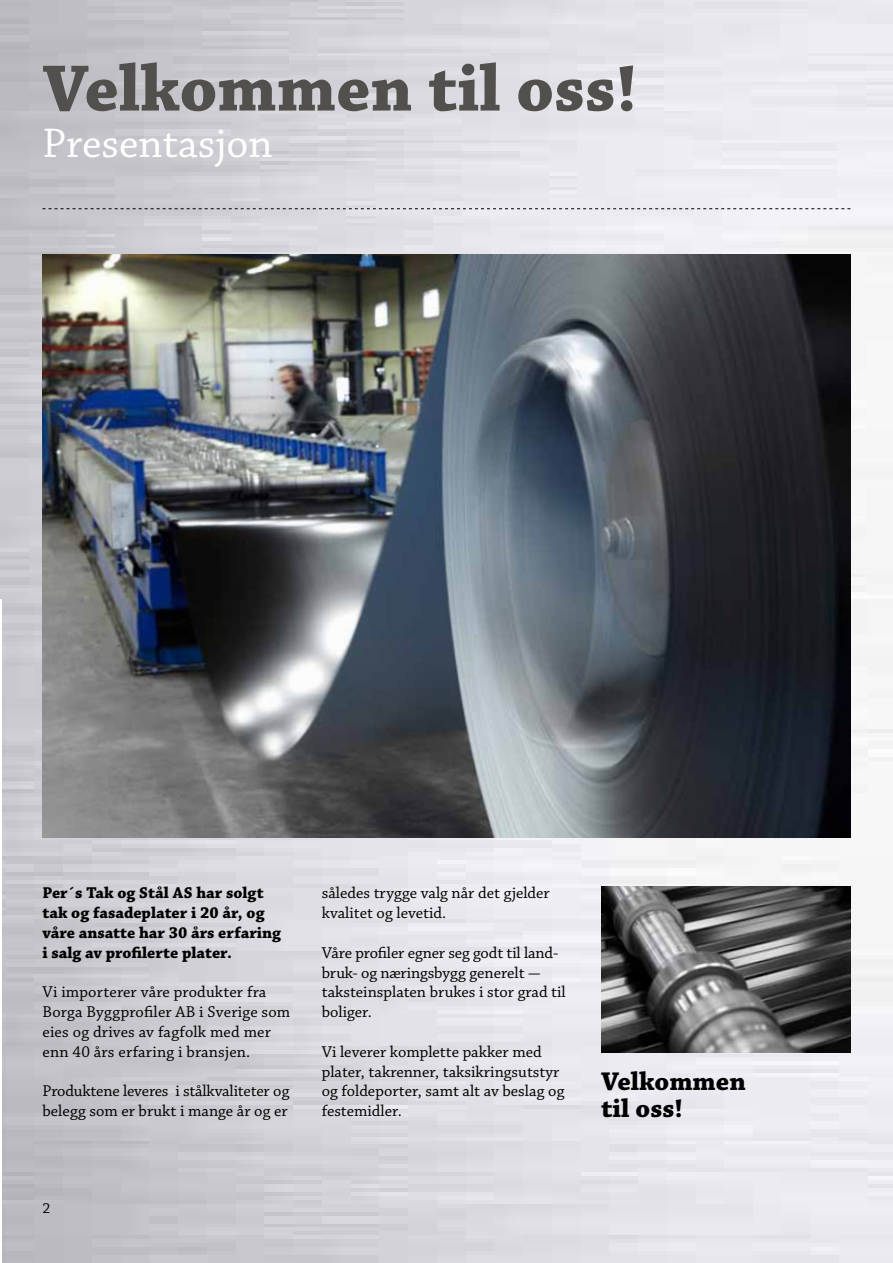
<style>
.page{position:relative;width:893px;height:1263px;background:#fff}
.page>*{position:absolute;margin:0;border:0;box-sizing:border-box;transform-origin:0 0}
.t1{font:700 69px "Chaparral Pro";color:#52504c}
.t2{font:43.5px "Chaparral Pro";color:#fff}
.t3{font:700 27px/27px "Chaparral Pro";color:#000}
.t4{font:16.5px/19.8px "Chaparral Pro";color:#000}
.t5{font:700 16.5px/19.8px "Chaparral Pro";color:#000}
.t6{font:15px "Chaparral Pro";color:#000}
</style>
<div class="page">
<img style="left:0;top:0;width:893px;height:599px">
<img style="left:2px;top:595px;width:890px;height:668px">
<svg style="left:43px;top:208px;width:807px;height:1px"></svg>
<img style="left:43px;top:255px;width:807px;height:583px">
<img style="left:602px;top:887px;width:248px;height:166px">
<h1 class="t1" style="left:43px;top:48px;width:596px">Velkommen til oss!</h1>
<h2 class="t2" style="left:43px;top:119px;width:232px">Presentasjon</h2>
<p class="t5" style="left:43px;top:884px;width:240px">Per´s Tak og Stål AS har solgt tak og fasadeplater i 20 år, og våre ansatte har 30 års erfaring i salg av profilerte plater.</p>
<p class="t4" style="left:43px;top:983px;width:249px">Vi importerer våre produkter fra<br>Borga Byggprofiler AB i Sverige som eies og drives av fagfolk med mer enn 40 års erfaring i bransjen.</p>
<p class="t4" style="left:43px;top:1082px;width:248px">Produktene leveres i stålkvaliteter og belegg som er brukt i mange år og er</p>
<p class="t4" style="left:322px;top:884px;width:229px">således trygge valg når det gjelder kvalitet og levetid.</p>
<p class="t4" style="left:322px;top:943px;width:246px">Våre profiler egner seg godt til land&shy;bruk- og næringsbygg generelt - taksteinsplaten brukes i stor grad til boliger.</p>
<p class="t4" style="left:322px;top:1042px;width:244px">Vi leverer komplette pakker med plater, takrenner, taksikringsutstyr og foldeporter, samt alt av beslag og festemidler.</p>
<p class="t6" style="left:43px;top:1200px;width:9px">2</p>
<h3 class="t3" style="left:601px;top:1069px;width:146px">Velkommen til oss!</h3>
</div>
